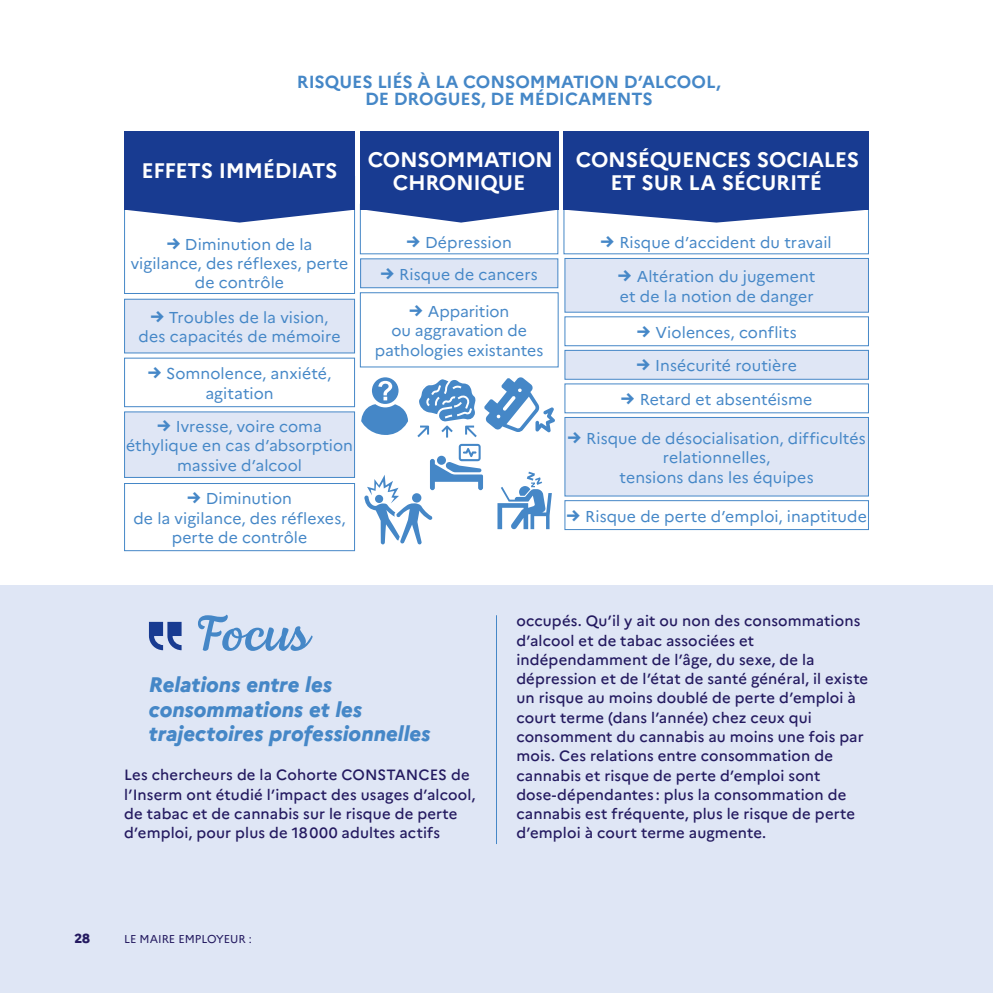
<style>
.page{position:relative;width:993px;height:993px;background:#fff}
.page>*{position:absolute;margin:0;border:0;box-sizing:border-box;transform-origin:0 0}
.t1{font:50.75px "Lemongrass Script";letter-spacing:-.01em;color:#4587c7}
.t2{font:700 21px/22.8px "Marianne";letter-spacing:-.015em;color:#fff;text-align:center}
.t3{font:italic 800 21px/24.5px "Marianne";letter-spacing:-.005em;color:#4587c7}
.t4{font:700 17.5px/17.5px "Marianne";letter-spacing:-.005em;color:#4587c7;text-align:center}
.t5{font:800 17.5px "Marianne";color:#4587c7}
.t6{font:15.75px/19.2px "Marianne";letter-spacing:.005em;color:#4587c7;text-align:center}
._09_PARAG-Focus{font:500 14.88px/19.2px "Marianne";letter-spacing:.01em;color:#241a60}
.t7{font:800 13.12px "Marianne";color:#241a60}
.t8{font:11.38px "Marianne";color:#241a60}
.s1{font-weight:800;font-size:17.5px}
</style>
<div class="page">
<div style="left:0;top:585px;width:992px;height:407px;background:#dfe6f5"></div>
<svg style="left:149px;top:621px;width:32px;height:29px"></svg>
<hr style="left:496px;top:615px;width:1px;height:228px;background:#4587c7">
<div style="left:124px;top:176px;width:231px;height:118px;border:1px solid #4587c7"></div>
<svg style="left:417px;top:379px;width:60px;height:58px"></svg>
<svg style="left:497px;top:471px;width:54px;height:58px"></svg>
<svg style="left:364px;top:443px;width:119px;height:101px"></svg>
<svg style="left:484px;top:377px;width:71px;height:55px"></svg>
<svg style="left:361px;top:377px;width:47px;height:58px"></svg>
<div style="left:124px;top:131px;width:231px;height:79px;background:#183b91"></div>
<div style="left:124px;top:483px;width:231px;height:68px;border:1px solid #4587c7"></div>
<div style="left:124px;top:412px;width:230px;height:65px;background:#dfe6f5"></div>
<div style="left:124px;top:357px;width:231px;height:50px;border:1px solid #4587c7"></div>
<div style="left:124px;top:299px;width:230px;height:54px;background:#dfe6f5"></div>
<div style="left:124px;top:299px;width:231px;height:54px;border:1px solid #4587c7"></div>
<svg style="left:124px;top:210px;width:231px;height:12px"></svg>
<div style="left:360px;top:131px;width:198px;height:79px;background:#183b91"></div>
<div style="left:360px;top:292px;width:198px;height:75px;border:1px solid #4587c7"></div>
<div style="left:360px;top:259px;width:197px;height:28px;background:#dfe6f5"></div>
<div style="left:360px;top:258px;width:198px;height:30px;border:1px solid #4587c7"></div>
<svg style="left:367px;top:210px;width:191px;height:12px"></svg>
<div style="left:563px;top:131px;width:305px;height:79px;background:#183b91"></div>
<div style="left:564px;top:350px;width:304px;height:29px;background:#dfe6f5"></div>
<div style="left:564px;top:350px;width:304px;height:29px;border:1px solid #4587c7"></div>
<div style="left:564px;top:316px;width:304px;height:30px;border:1px solid #4587c7"></div>
<div style="left:564px;top:258px;width:304px;height:54px;background:#dfe6f5"></div>
<div style="left:564px;top:258px;width:304px;height:54px;border:1px solid #4587c7"></div>
<div style="left:564px;top:417px;width:304px;height:79px;background:#dfe6f5"></div>
<div style="left:564px;top:417px;width:304px;height:79px;border:1px solid #4587c7"></div>
<div style="left:564px;top:500px;width:304px;height:30px;border:1px solid #4587c7"></div>
<svg style="left:564px;top:210px;width:300px;height:12px"></svg>
<h3 class="t4" style="left:297px;top:73px;width:425px">RISQUES LIÉS À LA CONSOMMATION D’ALCOOL,<br>DE DROGUES, DE MÉDICAMENTS</h3>
<p class="t2" style="left:141px;top:159px;width:197px">EFFETS IMMÉDIATS</p>
<p class="t2" style="left:368px;top:148px;width:186px">CONSOMMATION<br>CHRONIQUE</p>
<p class="t2" style="left:575px;top:148px;width:284px">CONSÉQUENCES SOCIALES<br>ET SUR LA SÉCURITÉ</p>
<p class="t6" style="left:131px;top:234px;width:219px"><span class="s1">→</span> Diminution de la vigilance, des réflexes, perte de contrôle</p>
<p class="t6" style="left:138px;top:307px;width:203px"><span class="s1">→</span> Troubles de la vision, des capacités de mémoire</p>
<p class="t6" style="left:148px;top:364px;width:185px"><span class="s1">→</span> Somnolence, anxiété, agitation</p>
<p class="t6" style="left:126px;top:416px;width:228px"><span class="s1">→</span> Ivresse, voire coma éthylique en cas d’absorption massive d’alcool</p>
<p class="t6" style="left:133px;top:489px;width:214px"><span class="s1">→</span> Diminution<br>de la vigilance, des réflexes, perte de contrôle</p>
<p class="t5" style="left:406px;top:231px;width:15px">→</p>
<p class="t6" style="left:425px;top:233px;width:88px">Dépression</p>
<p class="t5" style="left:600px;top:231px;width:15px">→</p>
<p class="t6" style="left:619px;top:233px;width:214px">Risque d’accident du travail</p>
<p class="t6" style="left:380px;top:264px;width:159px"><span class="s1">→</span> Risque de cancers</p>
<p class="t6" style="left:375px;top:302px;width:170px"><span class="s1">→</span> Apparition<br>ou aggravation de pathologies existantes</p>
<p class="t6" style="left:617px;top:267px;width:199px;text-align:left"><span class="s1">→</span> Altération du jugement et de la notion de danger</p>
<p class="t6" style="left:636px;top:322px;width:161px"><span class="s1">→</span> Violences, conflits</p>
<p class="t6" style="left:636px;top:356px;width:162px"><span class="s1">→</span> I nsécurité routière</p>
<p class="t6" style="left:620px;top:389px;width:193px"><span class="s1">→</span> Retard et absentéisme</p>
<p class="t6" style="left:567px;top:428px;width:300px"><span class="s1">→</span> Risque de désocialisation, difficultés relationnelles,<br>tensions dans les équipes</p>
<p class="t6" style="left:566px;top:506px;width:302px"><span class="s1">→</span> Risque de perte d’emploi, inaptitude</p>
<h3 class="t1" style="left:194px;top:602px;width:116px">Focus</h3>
<h3 class="t3" style="left:149px;top:672px;width:283px">Relations entre les consommations et les trajectoires professionnelles</h3>
<p class="_09_PARAG-Focus" style="left:124px;top:765px;width:353px">Les chercheurs de la Cohorte CONSTANCES de l’Inserm ont étudié l’impact des usages d’alcool, de tabac et de cannabis sur le risque de perte d’emploi, pour plus de 18000 adultes actifs</p>
<p class="_09_PARAG-Focus" style="left:516px;top:611px;width:353px">occupés. Qu’il y ait ou non des consommations d’alcool et de tabac associées et indépendamment de l’âge, du sexe, de la dépression et de l’état de santé général, il existe un risque au moins doublé de perte d’emploi à court terme (dans l’année) chez ceux qui consomment du cannabis au moins une fois par mois. Ces relations entre consommation de cannabis et risque de perte d’emploi sont dose-dépendantes : plus la consommation de cannabis est fréquente, plus le risque de perte d’emploi à court terme augmente.</p>
<p class="t7" style="left:74px;top:930px;width:17px">28</p>
<p class="t8" style="left:124px;top:932px;width:129px">Le maire employeur :</p>
</div>
